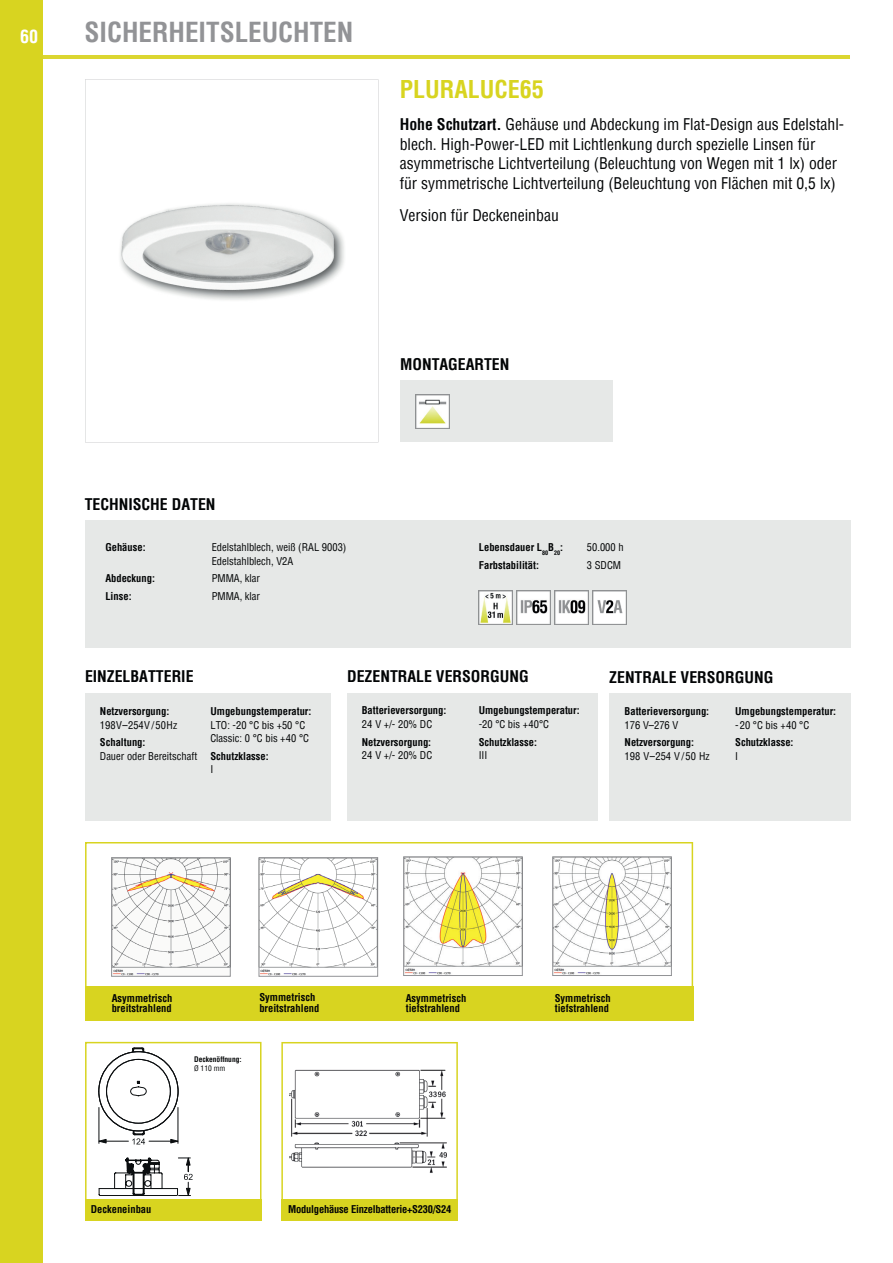
<style>
.page{position:relative;width:893px;height:1263px;background:#fff}
.page>*{position:absolute;margin:0;border:0;box-sizing:border-box;transform-origin:0 0}
.t1{font:700 condensed 27px "Helvetica";color:#929396}
.t2{font:700 condensed 24px "Helvetica";color:#d8d420}
.t3{font:700 condensed 18px "Helvetica";color:#fff}
.t4{font:condensed 15.75px/19.5px "Helvetica";color:#020405}
.t5{font:700 condensed 15.75px "Helvetica";color:#020405}
.t6{font:700 condensed 10.5px/10.5px "Helvetica";color:#020405}
.t7{font:condensed 10.5px/13.5px "Helvetica";color:#020405}
.t8{font:700 condensed 10.5px "Helvetica";letter-spacing:-.02em;color:#020405}
.t9{font:700 condensed 7.5px "Helvetica";color:#020405}
.t10{font:condensed 7.5px "Helvetica";color:#020405}
.s1{font-weight:700}
</style>
<div class="page">
<div style="left:0;top:0;width:43px;height:1263px;background:#d8d420"></div>
<img style="left:120px;top:203px;width:224px;height:97px">
<div style="left:400px;top:381px;width:212px;height:61px;background:#e6e8e7"></div>
<div style="left:85px;top:693px;width:246px;height:128px;background:#e6e8e7"></div>
<div style="left:347px;top:693px;width:251px;height:128px;background:#e6e8e7"></div>
<div style="left:609px;top:693px;width:241px;height:127px;background:#e6e8e7"></div>
<div style="left:85px;top:520px;width:765px;height:128px;background:#e6e8e7"></div>
<img style="left:415px;top:395px;width:34px;height:34px">
<hr style="left:43px;top:55px;width:807px;height:3px;background:#dbd631">
<img style="left:592px;top:590px;width:34px;height:35px">
<img style="left:479px;top:591px;width:34px;height:34px">
<img style="left:516px;top:590px;width:34px;height:35px">
<img style="left:554px;top:590px;width:34px;height:35px">
<svg style="left:85px;top:1041px;width:177px;height:163px"></svg>
<div style="left:85px;top:1199px;width:176px;height:21px;background:#d8d420"></div>
<svg style="left:281px;top:1042px;width:177px;height:157px"></svg>
<img style="left:290px;top:1064px;width:161px;height:111px">
<div style="left:281px;top:1199px;width:177px;height:21px;background:#d8d420"></div>
<svg style="left:85px;top:842px;width:608px;height:144px"></svg>
<div style="left:85px;top:986px;width:608px;height:34px;background:#d8d420"></div>
<img style="left:113px;top:859px;width:115px;height:115px">
<div style="left:111px;top:857px;width:119px;height:119px;border:1px solid #929396"></div>
<img style="left:261px;top:859px;width:115px;height:115px">
<div style="left:259px;top:857px;width:119px;height:119px;border:1px solid #929396"></div>
<img style="left:405px;top:859px;width:115px;height:115px">
<div style="left:403px;top:857px;width:119px;height:119px;border:1px solid #929396"></div>
<img style="left:554px;top:859px;width:116px;height:115px">
<div style="left:552px;top:857px;width:120px;height:119px;border:1px solid #929396"></div>
<h3 class="t3" style="left:20px;top:24px;width:19px">60</h3>
<h1 class="t1" style="left:85px;top:15px;width:270px">SICHERHEITSLEUCHTEN</h1>
<h2 class="t2" style="left:400px;top:73px;width:146px">PLURALUCE65</h2>
<p class="t4" style="left:400px;top:115px;width:446px"><span class="s1">Hohe Schutzart.</span> Gehäuse und Abdeckung im Flat-Design aus Edelstahl&shy;blech. High-Power-LED mit Lichtlenkung durch spezielle Linsen für asymmetrische Lichtverteilung (Beleuchtung von Wegen mit 1 lx) oder für symmetrische Lichtverteilung (Beleuchtung von Flächen mit 0,5 lx)</p>
<h3 class="t4" style="left:400px;top:205px;width:161px">Version für Deckeneinbau</h3>
<h3 class="t5" style="left:85px;top:494px;width:132px">TECHNISCHE DATEN</h3>
<p class="t6" style="left:105px;top:542px;width:42px">Gehäuse:</p>
<p class="t7" style="left:212px;top:540px;width:136px">Edelstahlblech, weiß (RAL 9003)<br>Edelstahlblech, V2A</p>
<p class="t6" style="left:105px;top:573px;width:51px">Abdeckung:</p>
<p class="t7" style="left:212px;top:572px;width:50px">PMMA, klar</p>
<p class="t6" style="left:105px;top:591px;width:28px">Linse:</p>
<p class="t7" style="left:212px;top:589px;width:50px">PMMA, klar</p>
<h3 class="t5" style="left:400px;top:354px;width:111px">MONTAGEARTEN</h3>
<p class="t6" style="left:479px;top:542px;width:86px">Lebensdauer L<sub>80</sub>B<sub>20</sub>:</p>
<p class="t7" style="left:587px;top:540px;width:38px">50.000 h</p>
<p class="t6" style="left:479px;top:560px;width:62px">Farbstabilität:</p>
<p class="t7" style="left:587px;top:558px;width:36px">3 SDCM</p>
<h3 class="t5" style="left:85px;top:666px;width:110px">EINZELBATTERIE</h3>
<p class="t6" style="left:100px;top:706px;width:71px">Netzversorgung:</p>
<p class="t7" style="left:100px;top:718px;width:79px">198 V – 254 V / 50 Hz</p>
<p class="t6" style="left:100px;top:737px;width:47px">Schaltung:</p>
<p class="t7" style="left:100px;top:749px;width:99px">Dauer oder Bereitschaft</p>
<p class="t6" style="left:210px;top:706px;width:102px">Umgebungstemperatur:</p>
<p class="t7" style="left:210px;top:718px;width:100px">LTO: -20 °C bis +50 °C<br>Classic: 0 °C bis + 40 °C</p>
<p class="t6" style="left:210px;top:750px;width:60px">Schutzklasse:</p>
<p class="t7" style="left:210px;top:762px;width:4px">I</p>
<h3 class="t5" style="left:347px;top:666px;width:183px">DEZENTRALE VERSORGUNG</h3>
<p class="t6" style="left:362px;top:705px;width:86px">Batterieversorgung:</p>
<p class="t7" style="left:362px;top:717px;width:72px">24 V +/- 20% DC</p>
<p class="t6" style="left:362px;top:736px;width:71px">Netzversorgung:</p>
<p class="t7" style="left:362px;top:748px;width:72px">24 V +/- 20% DC</p>
<p class="t6" style="left:479px;top:705px;width:102px">Umgebungstemperatur:</p>
<p class="t7" style="left:479px;top:717px;width:72px">-20 °C bis + 40°C</p>
<p class="t6" style="left:479px;top:736px;width:60px">Schutzklasse:</p>
<p class="t7" style="left:479px;top:748px;width:10px">III</p>
<h3 class="t5" style="left:609px;top:666px;width:166px">ZENTRALE VERSORGUNG</h3>
<p class="t6" style="left:625px;top:706px;width:86px">Batterieversorgung:</p>
<p class="t7" style="left:625px;top:718px;width:55px">176 V–276 V</p>
<p class="t6" style="left:625px;top:737px;width:71px">Netzversorgung:</p>
<p class="t7" style="left:625px;top:749px;width:87px">198 V – 254 V / 50 Hz</p>
<p class="t6" style="left:735px;top:706px;width:102px">Umgebungstemperatur:</p>
<p class="t7" style="left:735px;top:718px;width:76px">-20 °C bis + 40 °C</p>
<p class="t6" style="left:735px;top:737px;width:60px">Schutzklasse:</p>
<p class="t7" style="left:735px;top:749px;width:4px">I</p>
<p class="t6" style="left:259px;top:992px;width:62px">Symmetrisch breitstrahlend</p>
<p class="t6" style="left:112px;top:992px;width:62px">Asymmetrisch breitstrahlend</p>
<p class="t6" style="left:555px;top:992px;width:57px">Symmetrisch tiefstrahlend</p>
<p class="t6" style="left:406px;top:992px;width:62px">Asymmetrisch tiefstrahlend</p>
<p class="t9" style="left:194px;top:1054px;width:49px">Deckenöffnung:</p>
<p class="t10" style="left:194px;top:1063px;width:33px">Ø 110 mm</p>
<p class="t6" style="left:91px;top:1203px;width:62px">Deckeneinbau</p>
<p class="t8" style="left:288px;top:1202px;width:165px">Modulgehäuse Einzelbatterie+S230/S24</p>
</div>
